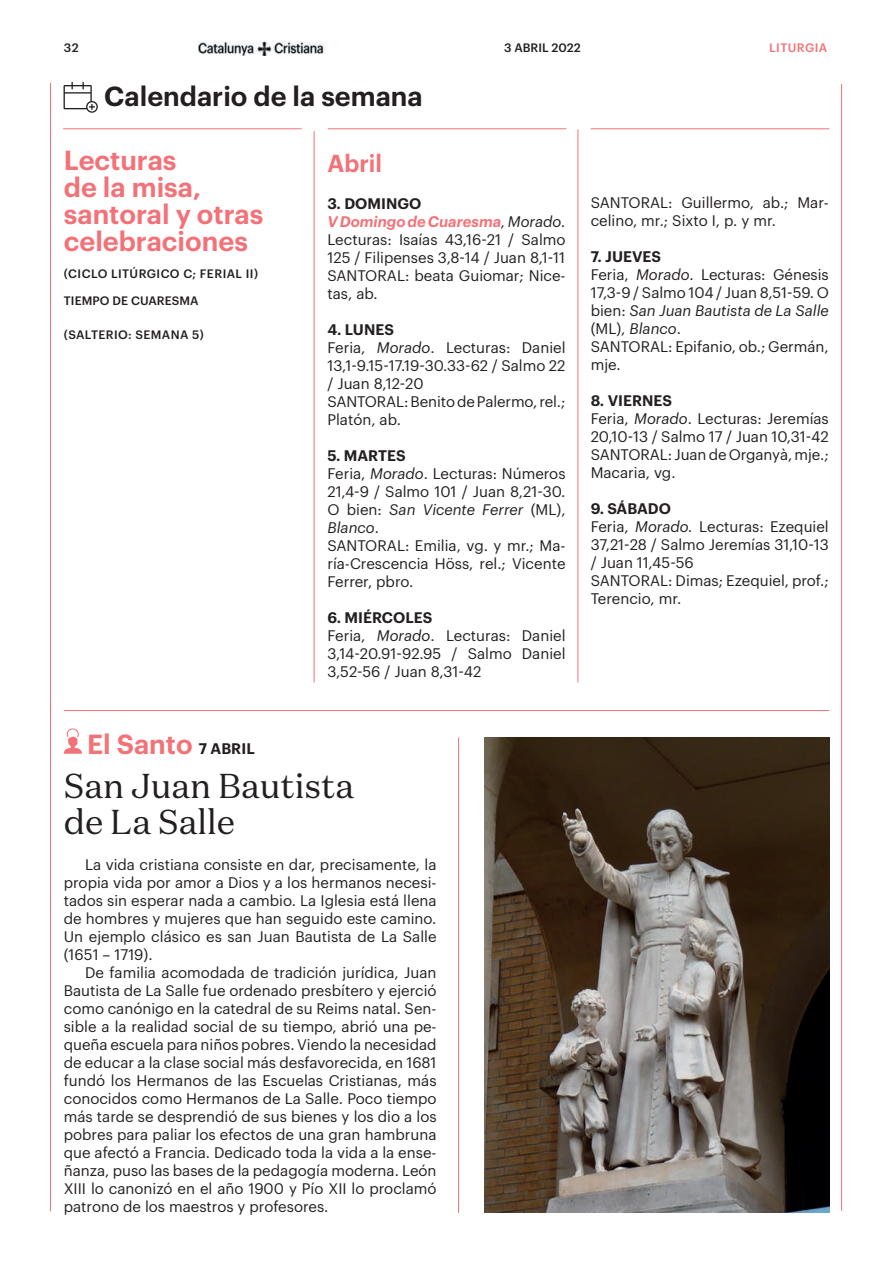
<style>
.page{position:relative;width:893px;height:1263px;background:#fff}
.page>*{position:absolute;margin:0;border:0;box-sizing:border-box;transform-origin:0 0}
.t1{font:34.5px/36px "Domaine Text";color:#231f20}
.t2{font:600 27px/27px "Graphik";color:#f27278}
.t3{font:600 27px "Graphik";color:#231f20}
.t4{font:600 24px "Graphik";color:#f27278}
.t5{font:15px/18px "Graphik";color:#231f20}
.t6{font:500 12px "Graphik";letter-spacing:.035em;color:#231f20}
.t7{font:500 12px "Graphik";letter-spacing:.005em;color:#231f20}
.t8{font:500 12px "Graphik";color:#231f20}
.t9{font:500 12px "Graphik";letter-spacing:.035em;color:#f27278}
.s1{font-size:15px;color:#231f20}
.s2{font-weight:600}
.s3{font-weight:600;font-style:italic;color:#f27278}
.s4{font-style:italic}
</style>
<div class="page">
<hr style="left:578px;top:129px;width:1px;height:553px;background:#f27278">
<hr style="left:841px;top:84px;width:1px;height:1127px;background:#f27278">
<hr style="left:314px;top:131px;width:1px;height:551px;background:#f27278">
<hr style="left:63px;top:128px;width:239px;height:1px;background:#f27278">
<hr style="left:328px;top:128px;width:238px;height:1px;background:#f27278">
<hr style="left:591px;top:128px;width:238px;height:1px;background:#f27278">
<hr style="left:50px;top:83px;width:1px;height:1128px;background:#f27278">
<svg style="left:64px;top:82px;width:34px;height:31px"></svg>
<hr style="left:64px;top:710px;width:765px;height:1px;background:#f27278">
<svg style="left:64px;top:728px;width:18px;height:26px"></svg>
<hr style="left:458px;top:737px;width:1px;height:476px;background:#f27278">
<img style="left:198px;top:42px;width:126px;height:13px">
<img style="left:485px;top:737px;width:344px;height:475px">
<p class="t8" style="left:504px;top:38px;width:78px">3 ABRIL 2022</p>
<p class="t6" style="left:64px;top:39px;width:16px">32</p>
<p class="t9" style="left:769px;top:39px;width:59px">LITURGIA</p>
<h2 class="t3" style="left:104px;top:75px;width:320px">Calendario de la semana</h2>
<h2 class="t2" style="left:64px;top:145px;width:201px">Lecturas<br>de la misa, santoral y otras celebraciones</h2>
<p class="t6" style="left:64px;top:265px;width:196px">(CICLO LITÚRGICO C; FERIAL II)</p>
<p class="t7" style="left:64px;top:292px;width:136px">TIEMPO DE CUARESMA</p>
<p class="t6" style="left:64px;top:325px;width:141px">(SALTERIO: SEMANA 5)</p>
<h2 class="t2" style="left:87px;top:728px;width:169px">El Santo <span class="s1">7 ABRIL</span></h2>
<h3 class="t4" style="left:327px;top:145px;width:56px">Abril</h3>
<p class="t5" style="left:327px;top:193px;width:240px"><span class="s2">3. DOMINGO<br></span><span class="s3">V Domingo de Cuaresma</span><span class="s4">, Morado.<br></span>Lecturas: Isaías 43,16-21 / Salmo<br>125 / Filipenses 3,8-14 / Juan 8,1-11<br>SANTORAL: beata Guiomar; Nice&shy;tas, ab.</p>
<p class="t5" style="left:327px;top:319px;width:240px"><span class="s2">4. LUNES<br></span>Feria, <span class="s4">Morado</span>. Lecturas: Daniel<br>13,1-9.15-17.19-30.33-62 / Salmo 22 / Juan 8,12-20<br>SANTORAL: Benito de Palermo, rel.;<br>Platón, ab.</p>
<p class="t5" style="left:327px;top:445px;width:240px"><span class="s2">5. MARTES<br></span>Feria, <span class="s4">Morado</span>. Lecturas: Números<br>21,4-9 / Salmo 101 / Juan 8,21-30.<br>O bien: <span class="s4">San Vicente Ferrer</span> (ML),<br><span class="s4">Blanco</span>.<br>SANTORAL: Emilia, vg. y mr.; Ma&shy;ría-Crescencia Höss, rel.; Vicente<br>Ferrer, pbro.</p>
<p class="t5" style="left:327px;top:607px;width:240px"><span class="s2">6. MIÉRCOLES<br></span>Feria, <span class="s4">Morado</span>. Lecturas: Daniel<br>3,14-20.91-92.95 / Salmo Daniel<br>3,52-56 / Juan 8,31-42</p>
<h1 class="t1" style="left:64px;top:767px;width:292px">San Juan Bautista de La Salle</h1>
<p class="t5" style="left:64px;top:854px;width:374px;text-align:justify;text-indent:21px">La vida cristiana consiste en dar, precisamente, la propia vida por amor a Dios y a los hermanos necesi&shy;tados sin esperar nada a cambio. La Iglesia está llena de hombres y mujeres que han seguido este camino.<br>Un ejemplo clásico es san Juan Bautista de La Salle (1651 – 1719).</p>
<p class="t5" style="left:64px;top:962px;width:374px;text-align:justify;text-indent:21px">De familia acomodada de tradición jurídica, Juan Bautista de La Salle fue ordenado presbítero y ejerció como canónigo en la catedral de su Reims natal. Sen&shy;sible a la realidad social de su tiempo, abrió una pe&shy;queña escuela para niños pobres. Viendo la necesidad de educar a la clase social más desfavorecida, en 1681 fundó los Hermanos de las Escuelas Cristianas, más conocidos como Hermanos de La Salle. Poco tiempo más tarde se desprendió de sus bienes y los dio a los pobres para paliar los efectos de una gran hambruna que afectó a Francia. Dedicado toda la vida a la ense&shy;ñanza, puso las bases de la pedagogía moderna. León XIII lo canonizó en el año 1900 y Pío XII lo proclamó patrono de los maestros y profesores.</p>
<p class="t5" style="left:591px;top:192px;width:240px">SANTORAL: Guillermo, ab.; Mar&shy;celino, mr.; Sixto I, p. y mr.</p>
<p class="t5" style="left:591px;top:246px;width:240px"><span class="s2">7. JUEVES<br></span>Feria, <span class="s4">Morado</span>. Lecturas: Génesis<br>17,3-9 / Salmo 104 / Juan 8,51-59. O bien: <span class="s4">San Juan Bautista de La Salle </span>(ML), <span class="s4">Blanco</span>.<br>SANTORAL: Epifanio, ob.; Germán, mje.</p>
<p class="t5" style="left:591px;top:390px;width:240px"><span class="s2">8. VIERNES<br></span>Feria, <span class="s4">Morado</span>. Lecturas: Jeremías<br>20,10-13 / Salmo 17 / Juan 10,31-42<br>SANTORAL: Juan de Organyà, mje.;<br>Macaria, vg.</p>
<p class="t5" style="left:591px;top:498px;width:240px"><span class="s2">9. SÁBADO<br></span>Feria, <span class="s4">Morado.</span> Lecturas: Ezequiel<br>37,21-28 / Salmo Jeremías 31,10-13 / Juan 11,45-56<br>SANTORAL: Dimas; Ezequiel, prof.;<br>Terencio, mr.</p>
</div>
